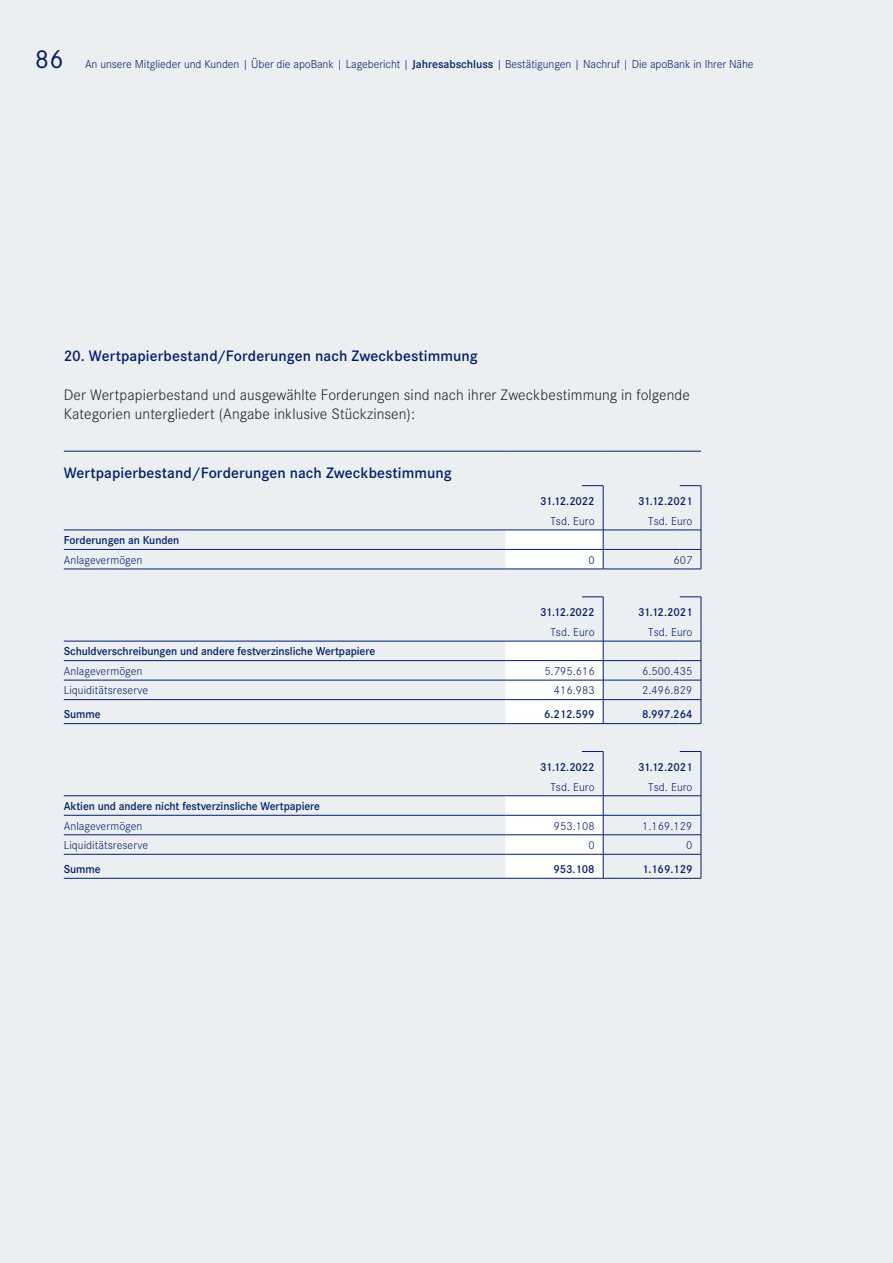
<style>
.page{position:relative;width:893px;height:1263px;background:#eceff1}
.page>*{position:absolute;margin:0;border:0;box-sizing:border-box;transform-origin:0 0}
.t1{font:27px "Corporate S";color:#001e71}
.t2{font:300 15.75px/19.5px "Corporate S";letter-spacing:.005em;color:#231f20}
.t3{font:600 15.75px "Corporate S";letter-spacing:.005em;color:#001e71}
.t4{font:300 12px "Corporate S";letter-spacing:.005em;color:#001e71}
.t5{font:600 12px "Corporate S";letter-spacing:-.005em;color:#001e71}
.s1{font-weight:600}
</style>
<div class="page">
<hr style="left:64px;top:451px;width:441px;height:1px;background:#001e71">
<hr style="left:505px;top:451px;width:77px;height:1px;background:#001e71">
<svg style="left:582px;top:451px;width:21px;height:1px"></svg>
<hr style="left:603px;top:451px;width:77px;height:1px;background:#001e71">
<svg style="left:680px;top:451px;width:21px;height:1px"></svg>
<hr style="left:64px;top:530px;width:441px;height:1px;background:#001e71">
<hr style="left:64px;top:549px;width:441px;height:1px;background:#001e71">
<hr style="left:64px;top:569px;width:441px;height:1px;background:#001e71">
<svg style="left:505px;top:485px;width:197px;height:85px"></svg>
<hr style="left:64px;top:641px;width:441px;height:1px;background:#001e71">
<hr style="left:64px;top:660px;width:441px;height:1px;background:#001e71">
<hr style="left:64px;top:680px;width:441px;height:1px;background:#001e71">
<hr style="left:64px;top:723px;width:441px;height:1px;background:#001e71">
<hr style="left:64px;top:699px;width:441px;height:1px;background:#001e71">
<svg style="left:505px;top:597px;width:197px;height:127px"></svg>
<hr style="left:64px;top:795px;width:441px;height:1px;background:#001e71">
<hr style="left:64px;top:815px;width:441px;height:1px;background:#001e71">
<hr style="left:64px;top:834px;width:441px;height:1px;background:#001e71">
<hr style="left:64px;top:878px;width:441px;height:1px;background:#001e71">
<hr style="left:64px;top:854px;width:441px;height:1px;background:#001e71">
<svg style="left:505px;top:751px;width:197px;height:128px"></svg>
<h1 class="t1" style="left:35px;top:44px;width:30px">86</h1>
<p class="t4" style="left:85px;top:58px;width:670px">An unsere Mitglieder und Kunden | Über die apoBank | Lagebericht | <span class="s1">Jahresabschluss</span> | Bestätigungen | Nachruf | Die apoBank in Ihrer Nähe</p>
<h2 class="t3" style="left:64px;top:346px;width:415px">20. Wertpapierbestand/Forderungen nach Zweckbestimmung</h2>
<h2 class="t2" style="left:64px;top:385px;width:628px">Der Wertpapierbestand und ausgewählte Forderungen sind nach ihrer Zweckbestimmung in folgende<br>Kategorien untergliedert (Angabe inklusive Stückzinsen):</h2>
<h2 class="t3" style="left:64px;top:463px;width:390px">Wertpapierbestand/Forderungen nach Zweckbestimmung</h2>
<p class="t5" style="left:540px;top:494px;width:56px">31.12.2022</p>
<p class="t5" style="left:638px;top:494px;width:56px">31.12.2021</p>
<p class="t4" style="left:550px;top:514px;width:46px">Tsd. Euro</p>
<p class="t4" style="left:648px;top:514px;width:46px">Tsd. Euro</p>
<p class="t5" style="left:64px;top:533px;width:117px">Forderungen an Kunden</p>
<p class="t4" style="left:64px;top:553px;width:80px">Anlagevermögen</p>
<p class="t4" style="left:588px;top:553px;width:8px">0</p>
<p class="t4" style="left:674px;top:553px;width:20px">607</p>
<p class="t5" style="left:540px;top:605px;width:56px">31.12.2022</p>
<p class="t5" style="left:638px;top:605px;width:56px">31.12.2021</p>
<p class="t4" style="left:550px;top:625px;width:46px">Tsd. Euro</p>
<p class="t4" style="left:648px;top:625px;width:46px">Tsd. Euro</p>
<p class="t5" style="left:64px;top:644px;width:313px">Schuldverschreibungen und andere festverzinsliche Wertpapiere</p>
<p class="t4" style="left:64px;top:664px;width:80px">Anlagevermögen</p>
<p class="t4" style="left:544px;top:664px;width:52px">5.795.616</p>
<p class="t4" style="left:642px;top:664px;width:52px">6.500.435</p>
<p class="t4" style="left:64px;top:684px;width:86px">Liquiditätsreserve</p>
<p class="t4" style="left:554px;top:684px;width:42px">416.983</p>
<p class="t4" style="left:642px;top:684px;width:52px">2.496.829</p>
<p class="t5" style="left:64px;top:707px;width:38px">Summe</p>
<p class="t5" style="left:544px;top:707px;width:52px">6.212.599</p>
<p class="t5" style="left:642px;top:707px;width:52px">8.997.264</p>
<p class="t5" style="left:540px;top:760px;width:56px">31.12.2022</p>
<p class="t5" style="left:638px;top:760px;width:56px">31.12.2021</p>
<p class="t4" style="left:550px;top:780px;width:46px">Tsd. Euro</p>
<p class="t4" style="left:648px;top:780px;width:46px">Tsd. Euro</p>
<p class="t5" style="left:64px;top:799px;width:258px">Aktien und andere nicht festverzinsliche Wertpapiere</p>
<p class="t4" style="left:64px;top:819px;width:80px">Anlagevermögen</p>
<p class="t4" style="left:554px;top:819px;width:42px">953.108</p>
<p class="t4" style="left:642px;top:819px;width:52px">1.169.129</p>
<p class="t4" style="left:64px;top:838px;width:86px">Liquiditätsreserve</p>
<p class="t4" style="left:588px;top:838px;width:8px">0</p>
<p class="t4" style="left:686px;top:838px;width:8px">0</p>
<p class="t5" style="left:64px;top:862px;width:38px">Summe</p>
<p class="t5" style="left:553px;top:862px;width:43px">953.108</p>
<p class="t5" style="left:642px;top:862px;width:52px">1.169.129</p>
</div>
